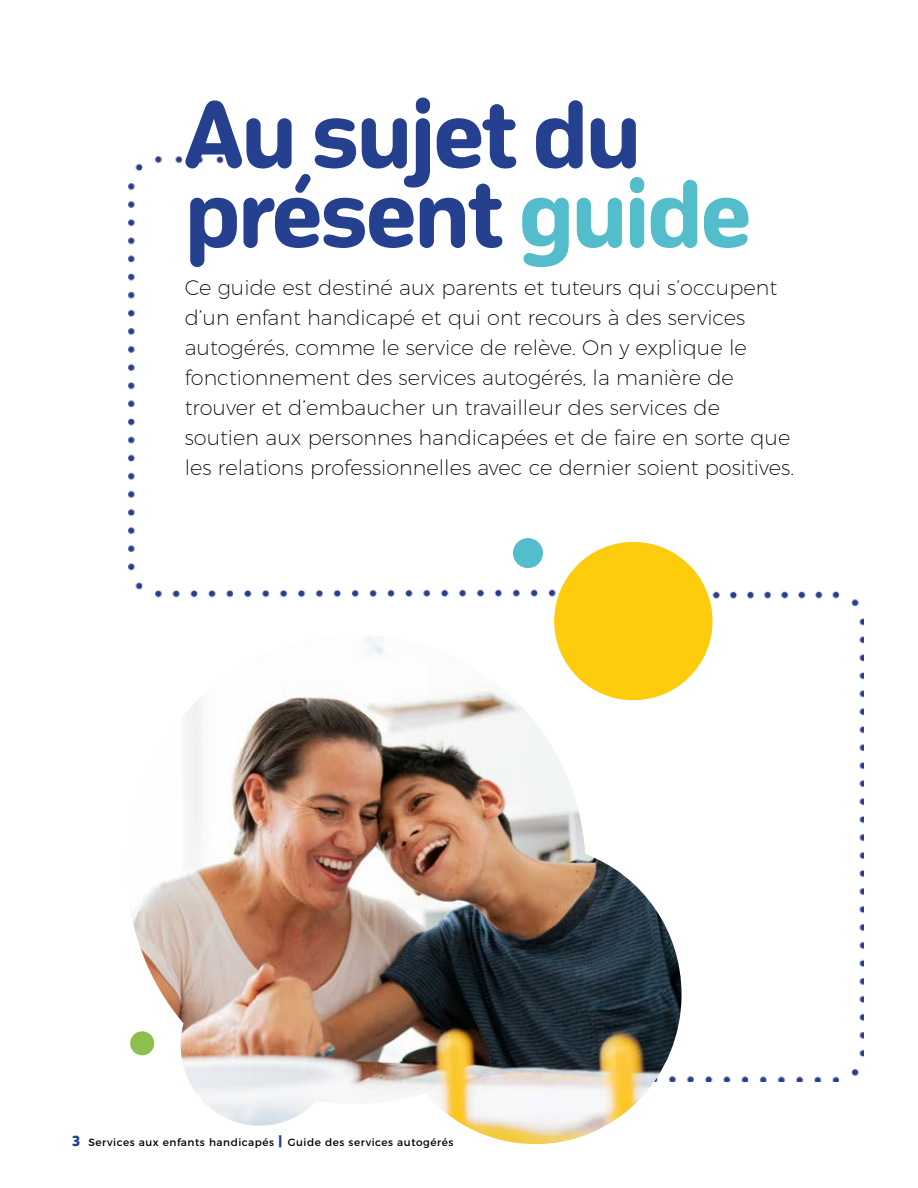
<style>
.page{position:relative;width:918px;height:1188px;background:#fff}
.page>*{position:absolute;margin:0;border:0;box-sizing:border-box;transform-origin:0 0}
.Head{font:800 87px "October DL";letter-spacing:-.03em;color:#25408f}
.BODY{font:200 21px/30px "Montserrat";color:#000}
.t1{font:10.5px "Montserrat";letter-spacing:.05em;color:#000}
.s1{color:#53bdcc}
.s2{font-family:"October DL";font-weight:900;font-size:13.5px;color:#23428f}
.s3{font-weight:900;font-size:13.5px;color:#23428f}
</style>
<div class="page">
<img style="left:129px;top:157px;width:735px;height:925px">
<img style="left:127px;top:635px;width:555px;height:509px">
<div style="left:130px;top:1031px;width:24px;height:24px;background:#8dbf4e;border-radius:50%"></div>
<div style="left:554px;top:542px;width:159px;height:158px;background:#fdcc0c;border-radius:50%"></div>
<div style="left:514px;top:540px;width:28px;height:27px;background:#53bdcc;border-radius:50%"></div>
<div style="left:513px;top:538px;width:30px;height:30px;border:3px solid #53bdcc;border-radius:50%"></div>
<p class="Head" style="left:185px;top:75px;width:458px">Au sujet du</p>
<p class="Head" style="left:185px;top:155px;width:569px">présent <span class="s1">guide</span></p>
<p class="BODY" style="left:185px;top:270px;width:611px">Ce guide est destiné aux parents et tuteurs qui s’occupent d’un enfant handicapé et qui ont recours à des services autogérés, comme le service de relève. On y explique le fonctionnement des services autogérés, la manière de trouver et d’embaucher un travailleur des services de soutien aux personnes handicapées et de faire en sorte que les relations professionnelles avec ce dernier soient positives.</p>
<p class="t1" style="left:72px;top:1134px;width:383px"><span class="s2">3</span> Services aux enfants handicapés <span class="s3">|</span> Guide des services autogérés</p>
</div>
